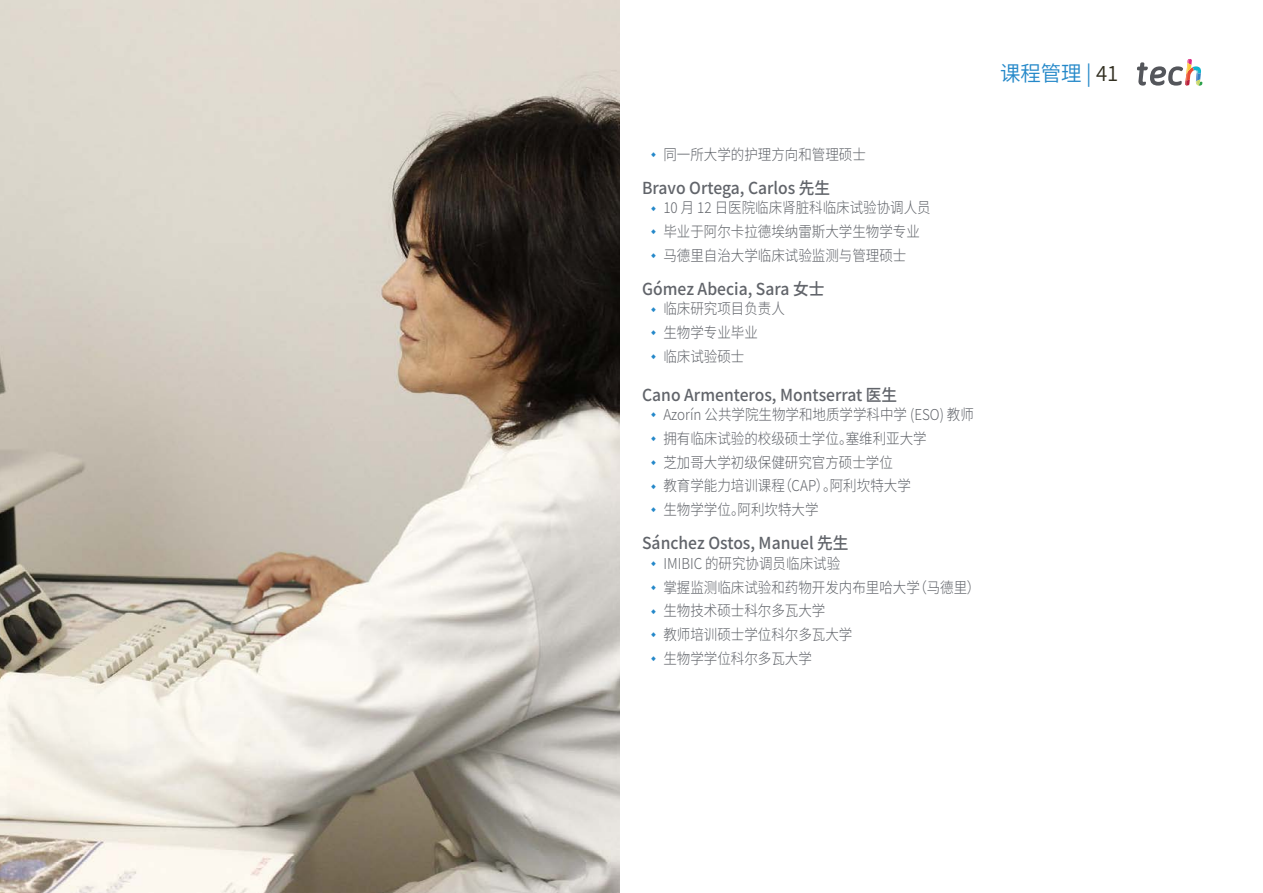
<style>
.page{position:relative;width:1263px;height:893px;background:#fff}
.page>*{position:absolute;margin:0;border:0;box-sizing:border-box;transform-origin:0 0}
.t1{font:21px "Source Han Sans CN";color:#2488c9}
.t2{font:500 16.5px "Source Han Sans CN";color:#61646a;scale:.95 1}
.t3{font:300 15px/23.7px "Source Han Sans CN";color:#61646a;scale:.9 1}
.s1{color:#312e20}
</style>
<div class="page">
<img style="left:0;top:0;width:620px;height:893px">
<svg style="left:1137px;top:59px;width:65px;height:27px"></svg>
<p class="t3" style="left:663px;top:143px;width:226px">同一所大学的护理方向和管理硕士</p>
<p class="t2" style="left:642px;top:179px;width:200px">Bravo Ortega, Carlos 先生</p>
<p class="t3" style="left:663px;top:196px;width:299px">10 月 12 日医院临床肾脏科临床试验协调人员毕业于阿尔卡拉德埃纳雷斯大学生物学专业马德里自治大学临床试验监测与管理硕士</p>
<p class="t2" style="left:642px;top:280px;width:193px">Gómez Abecia, Sara 女士</p>
<p class="t3" style="left:663px;top:297px;width:136px">临床研究项目负责人生物学专业毕业<br>临床试验硕士</p>
<p class="t2" style="left:642px;top:385px;width:270px">Cano Armenteros, Montserrat 医生</p>
<p class="t3" style="left:663px;top:403px;width:347px">Azorín 公共学院生物学和地质学学科中学 (ESO) 教师拥有临床试验的校级硕士学位。塞维利亚大学<br>芝加哥大学初级保健研究官方硕士学位<br>教育学能力培训课程（CAP）。阿利坎特大学<br>生物学学位。阿利坎特大学</p>
<p class="t2" style="left:642px;top:534px;width:219px">Sánchez Ostos, Manuel 先生</p>
<p class="t3" style="left:663px;top:552px;width:353px">IMIBIC 的研究协调员临床试验<br>掌握监测临床试验和药物开发内布里哈大学（马德里）生物技术硕士科尔多瓦大学<br>教师培训硕士学位科尔多瓦大学<br>生物学学位科尔多瓦大学</p>
<h1 class="t1" style="left:1000px;top:61px;width:120px">课程管理 | <span class="s1">41</span></h1>
</div>
